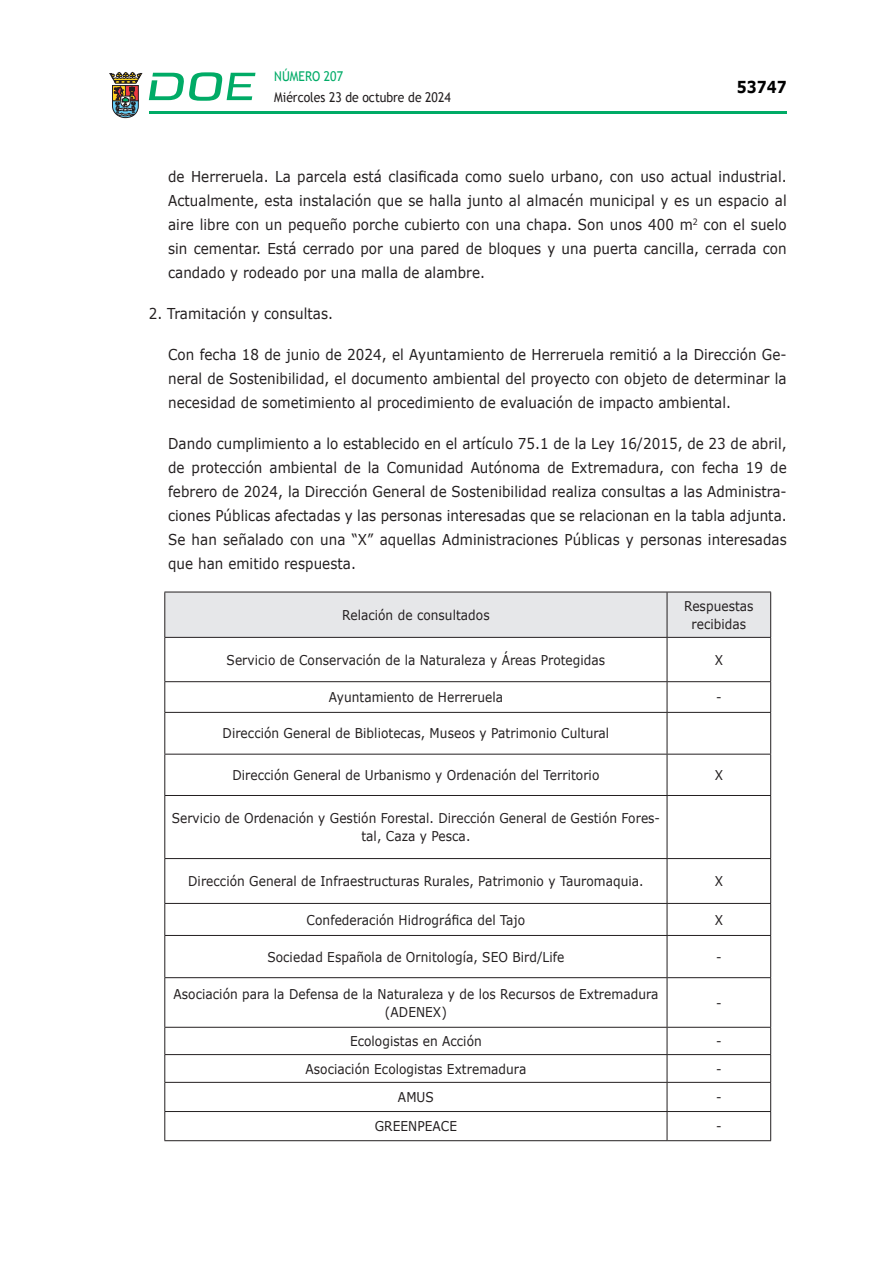
<style>
.page{position:relative;width:893px;height:1263px;background:#fff}
.page>*{position:absolute;margin:0;border:0;box-sizing:border-box;transform-origin:0 0}
.t1{font:700 16.5px "Verdana";color:#000;scale:.85 1}
.CUERPO_DE_TEXTO{font:15px/24px "Verdana";letter-spacing:.005em;color:#231f20;text-align:justify;scale:.9 1}
.CUERPO_DE_TEXTO-2{font:13.5px/18px "Verdana";letter-spacing:.005em;color:#231f20;text-align:center;scale:.9 1}
.t2{font:13.5px "Trebuchet MS";color:#231f20;scale:.9 1}
.t3{font:13.5px "Trebuchet MS";color:#00ab67;scale:.9 1}
</style>
<div class="page">
<hr style="left:149px;top:111px;width:638px;height:3px;background:#00ab66">
<svg style="left:109px;top:72px;width:33px;height:46px"></svg>
<svg style="left:149px;top:72px;width:106px;height:29px"></svg>
<div style="left:165px;top:593px;width:605px;height:44px;background:#e6e7e9"></div>
<hr style="left:770px;top:592px;width:1px;height:45px;background:#231f20">
<hr style="left:770px;top:638px;width:1px;height:43px;background:#231f20">
<hr style="left:770px;top:682px;width:1px;height:30px;background:#231f20">
<hr style="left:770px;top:713px;width:1px;height:41px;background:#231f20">
<hr style="left:770px;top:754px;width:1px;height:41px;background:#231f20">
<hr style="left:770px;top:796px;width:1px;height:62px;background:#231f20">
<hr style="left:770px;top:859px;width:1px;height:44px;background:#231f20">
<hr style="left:770px;top:904px;width:1px;height:31px;background:#231f20">
<hr style="left:770px;top:936px;width:1px;height:41px;background:#231f20">
<hr style="left:770px;top:978px;width:1px;height:49px;background:#231f20">
<hr style="left:164px;top:592px;width:503px;height:1px;background:#231f20">
<hr style="left:667px;top:592px;width:104px;height:1px;background:#231f20">
<hr style="left:164px;top:637px;width:503px;height:1px;background:#231f20">
<hr style="left:667px;top:637px;width:104px;height:1px;background:#231f20">
<hr style="left:164px;top:681px;width:503px;height:1px;background:#231f20">
<hr style="left:667px;top:681px;width:104px;height:1px;background:#231f20">
<hr style="left:164px;top:712px;width:503px;height:1px;background:#231f20">
<hr style="left:667px;top:712px;width:104px;height:1px;background:#231f20">
<hr style="left:164px;top:754px;width:503px;height:1px;background:#231f20">
<hr style="left:667px;top:754px;width:104px;height:1px;background:#231f20">
<hr style="left:164px;top:795px;width:503px;height:1px;background:#231f20">
<hr style="left:667px;top:795px;width:104px;height:1px;background:#231f20">
<hr style="left:164px;top:858px;width:503px;height:1px;background:#231f20">
<hr style="left:667px;top:858px;width:104px;height:1px;background:#231f20">
<hr style="left:164px;top:903px;width:503px;height:1px;background:#231f20">
<hr style="left:667px;top:903px;width:104px;height:1px;background:#231f20">
<hr style="left:164px;top:935px;width:503px;height:1px;background:#231f20">
<hr style="left:667px;top:935px;width:104px;height:1px;background:#231f20">
<hr style="left:164px;top:977px;width:503px;height:1px;background:#231f20">
<hr style="left:667px;top:977px;width:104px;height:1px;background:#231f20">
<hr style="left:164px;top:1027px;width:503px;height:1px;background:#231f20">
<hr style="left:667px;top:1027px;width:104px;height:1px;background:#231f20">
<hr style="left:164px;top:1054px;width:503px;height:1px;background:#231f20">
<hr style="left:667px;top:1054px;width:104px;height:1px;background:#231f20">
<hr style="left:164px;top:1082px;width:503px;height:1px;background:#231f20">
<hr style="left:667px;top:1082px;width:104px;height:1px;background:#231f20">
<hr style="left:164px;top:1111px;width:503px;height:1px;background:#231f20">
<hr style="left:667px;top:1111px;width:104px;height:1px;background:#231f20">
<hr style="left:164px;top:1140px;width:503px;height:1px;background:#231f20">
<hr style="left:667px;top:1140px;width:104px;height:1px;background:#231f20">
<hr style="left:164px;top:592px;width:1px;height:45px;background:#231f20">
<hr style="left:667px;top:592px;width:1px;height:45px;background:#231f20">
<hr style="left:164px;top:638px;width:1px;height:43px;background:#231f20">
<hr style="left:667px;top:638px;width:1px;height:43px;background:#231f20">
<hr style="left:164px;top:682px;width:1px;height:30px;background:#231f20">
<hr style="left:667px;top:682px;width:1px;height:30px;background:#231f20">
<hr style="left:164px;top:713px;width:1px;height:41px;background:#231f20">
<hr style="left:667px;top:713px;width:1px;height:41px;background:#231f20">
<hr style="left:164px;top:754px;width:1px;height:41px;background:#231f20">
<hr style="left:667px;top:754px;width:1px;height:41px;background:#231f20">
<hr style="left:164px;top:796px;width:1px;height:62px;background:#231f20">
<hr style="left:667px;top:796px;width:1px;height:62px;background:#231f20">
<hr style="left:164px;top:859px;width:1px;height:44px;background:#231f20">
<hr style="left:667px;top:859px;width:1px;height:44px;background:#231f20">
<hr style="left:164px;top:904px;width:1px;height:31px;background:#231f20">
<hr style="left:667px;top:904px;width:1px;height:31px;background:#231f20">
<hr style="left:164px;top:936px;width:1px;height:41px;background:#231f20">
<hr style="left:667px;top:936px;width:1px;height:41px;background:#231f20">
<hr style="left:164px;top:978px;width:1px;height:49px;background:#231f20">
<hr style="left:667px;top:978px;width:1px;height:49px;background:#231f20">
<svg style="left:164px;top:1028px;width:1px;height:112px"></svg>
<svg style="left:667px;top:1028px;width:1px;height:112px"></svg>
<svg style="left:770px;top:1028px;width:1px;height:112px"></svg>
<p class="t3" style="left:274px;top:68px;width:78px">NÚMERO 207</p>
<p class="t2" style="left:274px;top:89px;width:198px">Miércoles 23 de octubre de 2024</p>
<p class="t1" style="left:737px;top:76px;width:60px">53747</p>
<p class="CUERPO_DE_TEXTO" style="left:168px;top:164px;width:689px">de Herreruela. La parcela está clasificada como suelo urbano, con uso actual industrial.<br>Actualmente, esta instalación que se halla junto al almacén municipal y es un espacio al aire libre con un pequeño porche cubierto con una chapa. Son unos 400 m<sup>2</sup> con el suelo sin cementar. Está cerrado por una pared de bloques y una puerta cancilla, cerrada con candado y rodeado por una malla de alambre.</p>
<p class="CUERPO_DE_TEXTO" style="left:149px;top:301px;width:206px">2. Tramitación y consultas.</p>
<p class="CUERPO_DE_TEXTO" style="left:168px;top:342px;width:689px">Con fecha 18 de junio de 2024, el Ayuntamiento de Herreruela remitió a la Dirección Ge&shy;neral de Sostenibilidad, el documento ambiental del proyecto con objeto de determinar la necesidad de sometimiento al procedimiento de evaluación de impacto ambiental.</p>
<p class="CUERPO_DE_TEXTO" style="left:168px;top:431px;width:689px">Dando cumplimiento a lo establecido en el artículo 75.1 de la Ley 16/2015, de 23 de abril, de protección ambiental de la Comunidad Autónoma de Extremadura, con fecha 19 de febrero de 2024, la Dirección General de Sostenibilidad realiza consultas a las Administra&shy;ciones Públicas afectadas y las personas interesadas que se relacionan en la tabla adjunta.<br>Se han señalado con una “X” aquellas Administraciones Públicas y personas interesadas que han emitido respuesta.</p>
<p class="CUERPO_DE_TEXTO-2" style="left:342px;top:606px;width:165px">Relación de consultados</p>
<p class="CUERPO_DE_TEXTO-2" style="left:684px;top:597px;width:79px">Respuestas recibidas</p>
<p class="CUERPO_DE_TEXTO-2" style="left:227px;top:651px;width:422px">Servicio de Conservación de la Naturaleza y Áreas Protegidas</p>
<p class="CUERPO_DE_TEXTO-2" style="left:715px;top:651px;width:11px">X</p>
<p class="CUERPO_DE_TEXTO-2" style="left:329px;top:688px;width:195px">Ayuntamiento de Herreruela</p>
<p class="CUERPO_DE_TEXTO-2" style="left:716px;top:688px;width:8px">-</p>
<p class="CUERPO_DE_TEXTO-2" style="left:223px;top:725px;width:431px">Dirección General de Bibliotecas, Museos y Patrimonio Cultural</p>
<p class="CUERPO_DE_TEXTO-2" style="left:232px;top:766px;width:409px">Dirección General de Urbanismo y Ordenación del Territorio</p>
<p class="CUERPO_DE_TEXTO-2" style="left:715px;top:766px;width:11px">X</p>
<p class="CUERPO_DE_TEXTO-2" style="left:172px;top:809px;width:544px">Servicio de Ordenación y Gestión Forestal. Dirección General de Gestión Fores&shy;tal, Caza y Pesca.</p>
<p class="CUERPO_DE_TEXTO-2" style="left:188px;top:872px;width:508px">Dirección General de Infraestructuras Rurales, Patrimonio y Tauromaquia.</p>
<p class="CUERPO_DE_TEXTO-2" style="left:715px;top:872px;width:11px">X</p>
<p class="CUERPO_DE_TEXTO-2" style="left:307px;top:911px;width:244px">Confederación Hidrográfica del Tajo</p>
<p class="CUERPO_DE_TEXTO-2" style="left:715px;top:911px;width:11px">X</p>
<p class="CUERPO_DE_TEXTO-2" style="left:267px;top:948px;width:331px">Sociedad Española de Ornitología, SEO Bird/Life</p>
<p class="CUERPO_DE_TEXTO-2" style="left:716px;top:948px;width:8px">-</p>
<p class="CUERPO_DE_TEXTO-2" style="left:174px;top:985px;width:540px">Asociación para la Defensa de la Naturaleza y de los Recursos de Extremadura (ADENEX)</p>
<p class="CUERPO_DE_TEXTO-2" style="left:716px;top:994px;width:8px">-</p>
<p class="CUERPO_DE_TEXTO-2" style="left:350px;top:1032px;width:148px">Ecologistas en Acción</p>
<p class="CUERPO_DE_TEXTO-2" style="left:716px;top:1032px;width:8px">-</p>
<p class="CUERPO_DE_TEXTO-2" style="left:306px;top:1060px;width:247px">Asociación Ecologistas Extremadura</p>
<p class="CUERPO_DE_TEXTO-2" style="left:716px;top:1060px;width:8px">-</p>
<p class="CUERPO_DE_TEXTO-2" style="left:398px;top:1088px;width:41px">AMUS</p>
<p class="CUERPO_DE_TEXTO-2" style="left:716px;top:1088px;width:8px">-</p>
<p class="CUERPO_DE_TEXTO-2" style="left:375px;top:1117px;width:93px">GREENPEACE</p>
<p class="CUERPO_DE_TEXTO-2" style="left:716px;top:1117px;width:8px">-</p>
</div>
